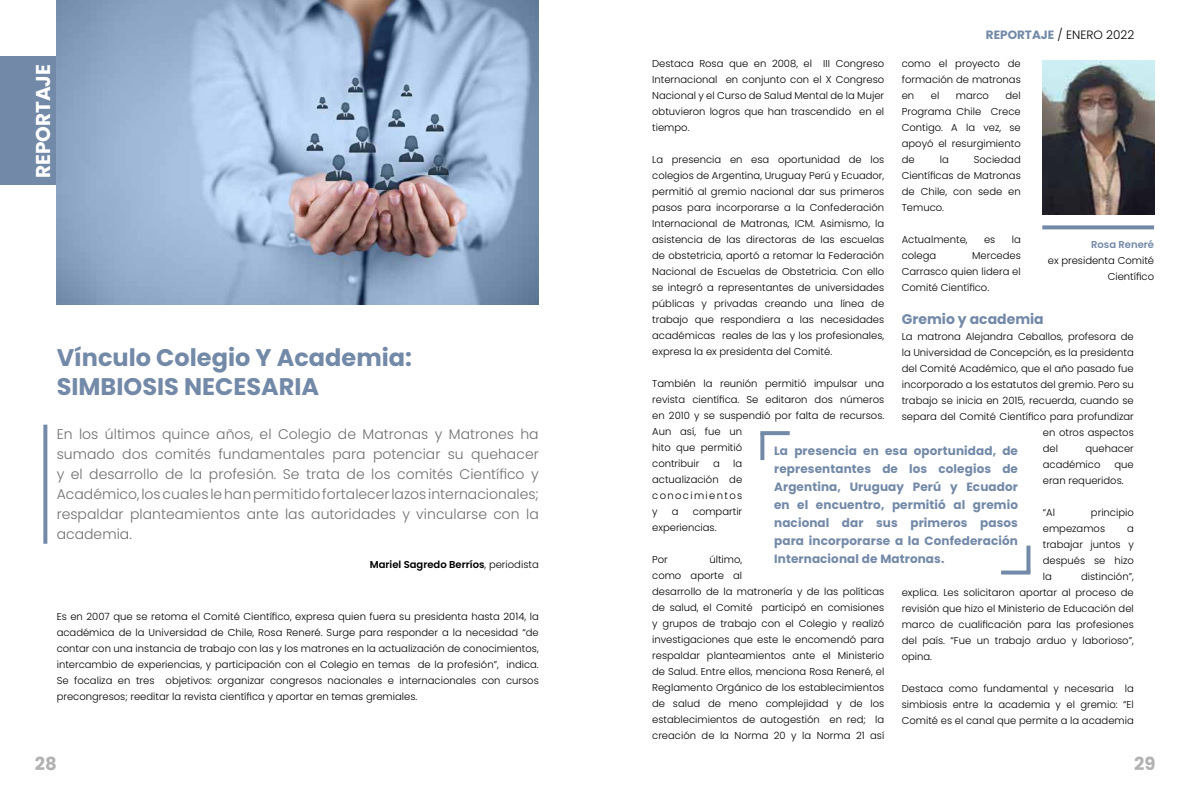
<style>
.page{position:relative;width:1191px;height:794px;background:#fff}
.page>*{position:absolute;margin:0;border:0;box-sizing:border-box;transform-origin:0 0}
.t1{font:700 24px/28.8px "Poppins";color:#7389a8}
.t2{font:700 20px "Poppins";color:#fff}
.t3{font:700 18px "Poppins";color:#b3b2b2}
.t4{font:300 14px/20px "Poppins";color:#706f6f;text-align:justify}
.t5{font:700 14px "Poppins";color:#7389a8}
.t6{font:700 12px/18px "Poppins";letter-spacing:.01em;color:#7389a8;text-align:justify}
.t7{font:300 12px "Poppins";color:#000}
.t8{font:300 10px/16px "Poppins";color:#000;text-align:justify}
.t9{font:600 10px "Poppins";color:#000}
.t10{font:600 10px "Poppins";color:#7389a8}
.s1{font-weight:300}
.s2{font-weight:700;color:#7389a8}
</style>
<div class="page">
<img style="left:1042px;top:61px;width:112px;height:154px">
<div style="left:0;top:57px;width:58px;height:128px;background:#7389a8"></div>
<img style="left:57px;top:0;width:481px;height:304px">
<svg style="left:43px;top:424px;width:4px;height:120px"></svg>
<svg style="left:760px;top:435px;width:4px;height:25px"></svg>
<svg style="left:760px;top:431px;width:29px;height:4px"></svg>
<svg style="left:1026px;top:545px;width:4px;height:25px"></svg>
<svg style="left:1001px;top:570px;width:29px;height:4px"></svg>
<svg style="left:1042px;top:225px;width:112px;height:4px"></svg>
<h2 class="t2" style="left:32px;top:178px;width:116px;rotate:-90deg">REPORTAJE</h2>
<h1 class="t1" style="left:57px;top:343px;width:357px">Vínculo Colegio Y Academia:<br>SIMBIOSIS NECESARIA</h1>
<p class="t4" style="left:57px;top:424px;width:483px">En los últimos quince años, el Colegio de Matronas y Matrones ha sumado dos comités fundamentales para potenciar su quehacer y el desarrollo de la profesión. Se trata de los comités Científico y Académico, los cuales le han permitido fortalecer lazos internacionales; respaldar planteamientos ante las autoridades y vincularse con la academia.</p>
<p class="t9" style="left:370px;top:559px;width:170px">Mariel Sagredo Berríos<span class="s1">, periodista</span></p>
<p class="t8" style="left:57px;top:609px;width:483px">Es en 2007 que se retoma el Comité Científico, expresa quien fuera su presidenta hasta 2014, la académica de la Universidad de Chile, Rosa Reneré. Surge para responder a la necesidad “de contar con una instancia de trabajo con las y los matrones en la actualización de conocimientos, intercambio de experiencias, y participación con el Colegio en temas de la profesión”, indica.<br>Se focaliza en tres objetivos: organizar congresos nacionales e internacionales con cursos precongresos; reeditar la revista científica y aportar en temas gremiales.</p>
<p class="t7" style="left:985px;top:28px;width:150px"><span class="s2">REPORTAJE</span> / ENERO 2022</p>
<p class="t8" style="left:901px;top:56px;width:121px">como el proyecto de formación de matronas en</p>
<p class="t8" style="left:652px;top:56px;width:234px">Destaca Rosa que en 2008, el III Congreso Internacional en conjunto con el X Congreso Nacional y el Curso de Salud Mental de la Mujer obtuvieron logros que han trascendido en el tiempo.</p>
<p class="t8" style="left:652px;top:152px;width:234px">La presencia en esa oportunidad de los colegios de Argentina, Uruguay Perú y Ecuador, permitió al gremio nacional dar sus primeros pasos para incorporarse a la Confederación Internacional de Matronas, ICM. Asimismo, la asistencia de las directoras de las escuelas de obstetricia, aportó a retomar la Federación Nacional de Escuelas de Obstetricia. Con ello se integró a representantes de universidades públicas y privadas creando una línea de trabajo que respondiera a las necesidades académicas reales de las y los profesionales, expresa la ex presidenta del Comité.</p>
<p class="t8" style="left:652px;top:376px;width:234px;text-align:left">También la reunión permitió impulsar una revista científica. Se editaron dos números en 2010 y se suspendió por falta de recursos.<br>Aun así, fue un<br>hito que permitió<br>contribuir</p>
<p class="t8" style="left:901px;top:88px;width:121px;text-indent:104px">del Programa Chile Crece Contigo. A la vez, se apoyó el resurgimiento de</p>
<p class="t8" style="left:930px;top:88px;width:10px">el</p>
<p class="t8" style="left:955px;top:88px;width:35px">marco</p>
<p class="t8" style="left:901px;top:152px;width:121px;text-indent:72px">Sociedad Científicas de Matronas de Chile, con sede en Temuco.</p>
<p class="t8" style="left:901px;top:232px;width:67px">Actualmente,</p>
<p class="t8" style="left:984px;top:232px;width:13px">es</p>
<p class="t8" style="left:1011px;top:232px;width:11px">la</p>
<p class="t8" style="left:901px;top:248px;width:36px">colega</p>
<p class="t8" style="left:939px;top:152px;width:11px">la</p>
<p class="t10" style="left:1091px;top:238px;width:64px">Rosa Reneré</p>
<p class="t8" style="left:1047px;top:252px;width:108px;text-align:right">ex presidenta Comité<br>Científico</p>
<p class="t8" style="left:901px;top:248px;width:121px;text-indent:70px">Mercedes Carrasco quien lidera el Comité Científico.</p>
<h3 class="t5" style="left:901px;top:311px;width:144px">Gremio y academia</h3>
<p class="t8" style="left:901px;top:329px;width:234px">La matrona Alejandra Ceballos, profesora de</p>
<p class="t8" style="left:901px;top:345px;width:234px">la Universidad de Concepción, es la presidenta</p>
<p class="t8" style="left:901px;top:361px;width:233px">del Comité Académico, que el año pasado fue</p>
<p class="t8" style="left:901px;top:377px;width:234px">incorporado a los estatutos del gremio. Pero su</p>
<p class="t8" style="left:901px;top:393px;width:233px">trabajo se inicia en 2015, recuerda, cuando se</p>
<p class="t8" style="left:901px;top:409px;width:234px">separa del Comité Científico para profundizar</p>
<p class="t8" style="left:1042px;top:425px;width:92px">en otros aspectos</p>
<p class="t8" style="left:1042px;top:441px;width:17px">del</p>
<p class="t8" style="left:1042px;top:441px;width:92px;text-indent:43px">quehacer académico</p>
<p class="t6" style="left:774px;top:442px;width:245px">La presencia en esa oportunidad, de representantes de los colegios de Argentina, Uruguay Perú y Ecuador en el encuentro, permitió al gremio nacional dar sus primeros pasos para incorporarse a la Confederación Internacional de Matronas.</p>
<p class="t8" style="left:652px;top:456px;width:92px;text-indent:81px">la actualización de conocimientos y</p>
<p class="t8" style="left:713px;top:456px;width:8px">a</p>
<p class="t8" style="left:1042px;top:457px;width:92px;text-indent:72px">que eran requeridos.</p>
<p class="t8" style="left:1042px;top:505px;width:14px">“Al</p>
<p class="t8" style="left:652px;top:504px;width:91px;text-indent:41px">compartir experiencias.</p>
<p class="t8" style="left:652px;top:552px;width:17px">Por</p>
<p class="t8" style="left:1042px;top:505px;width:92px;text-indent:48px">principio empezamos</p>
<p class="t8" style="left:672px;top:504px;width:8px">a</p>
<p class="t8" style="left:1042px;top:521px;width:93px;text-indent:84px">a trabajar juntos y después se hizo la</p>
<p class="t8" style="left:652px;top:552px;width:234px;text-align:left;text-indent:57px">último,<br>como aporte al<br>desarrollo de la matronería y de las políticas de salud, el Comité participó en comisiones y grupos de trabajo con el Colegio y realizó investigaciones que este le encomendó para respaldar planteamientos ante el Ministerio de Salud. Entre ellos, menciona Rosa Reneré, el Reglamento Orgánico de los establecimientos de salud de meno complejidad y de los establecimientos de autogestión en red; la creación de la Norma 20 y la Norma 21 así</p>
<p class="t8" style="left:901px;top:569px;width:234px;text-indent:179px">distinción”, explica. Les solicitaron aportar al proceso de revisión que hizo el Ministerio de Educación del marco de cualificación para las profesiones del país. “Fue un trabajo arduo y laborioso”, opina.</p>
<p class="t8" style="left:901px;top:681px;width:234px">Destaca como fundamental y necesaria la simbiosis entre la academia y el gremio: “El Comité es el canal que permite a la academia</p>
<h3 class="t3" style="left:35px;top:753px;width:23px">28</h3>
<h3 class="t3" style="left:1134px;top:753px;width:23px">29</h3>
</div>
